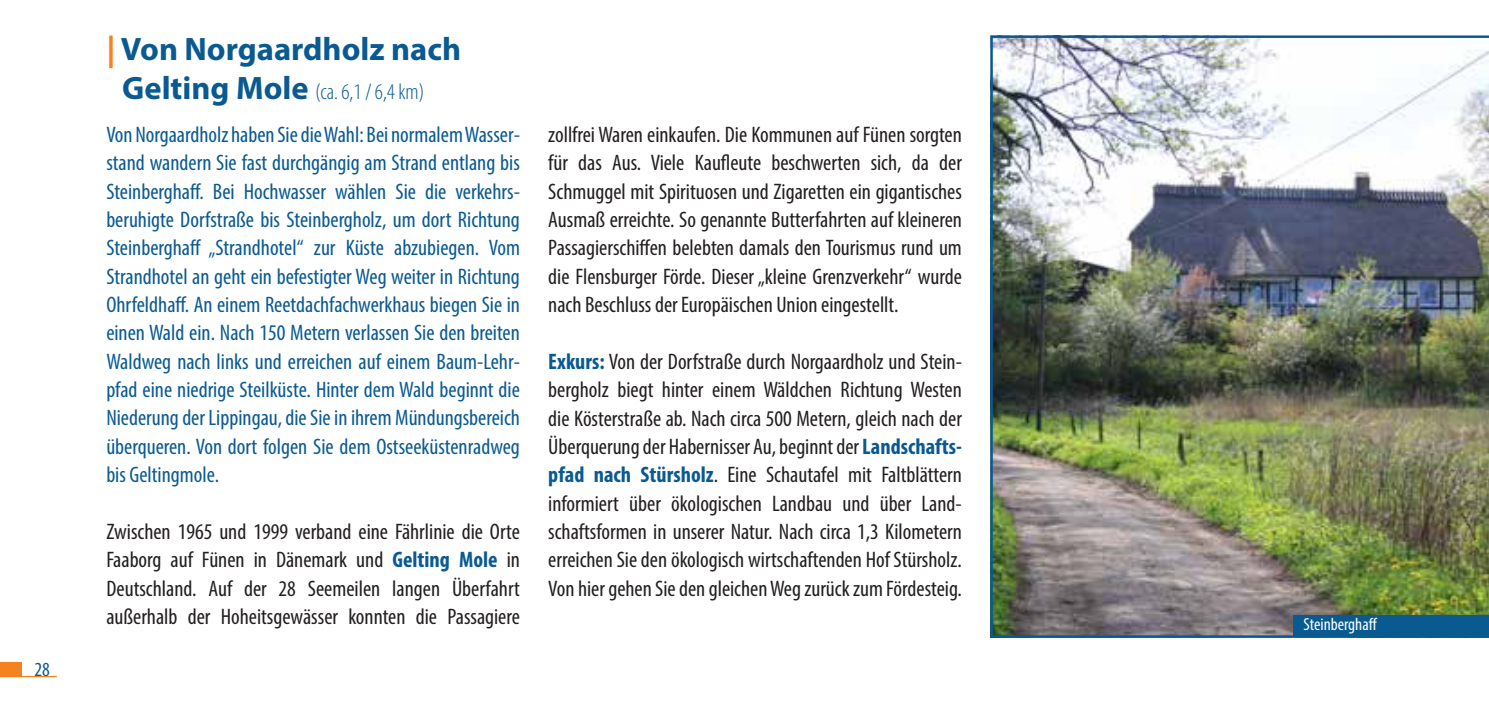
<style>
.page{position:relative;width:1489px;height:702px;background:#fff}
.page>*{position:absolute;margin:0;border:0;box-sizing:border-box;transform-origin:0 0}
.t1{font:700 32.5px "Myriad Pro";color:#0a5a92}
.t2{font:condensed 22.5px/28.2px "Myriad Pro";color:#231f20;text-align:justify}
.t3{font:condensed 22.5px/28.2px "Myriad Pro";color:#0a5a92}
.t4{font:condensed 20px "Myriad Pro";color:#0a5a92}
.t5{font:condensed 17.5px "Myriad Pro";color:#fff}
.s1{color:#f58220}
.s2{font-weight:700;font-stretch:normal;font-size:32.5px}
.s3{font-weight:300}
.s4{font-weight:700;color:#0a5a92}
</style>
<div class="page">
<div style="left:0;top:662px;width:22px;height:15px;background:#f58220"></div>
<hr style="left:0;top:676px;width:57px;height:1px;background:#f58220">
<img style="left:990px;top:35px;width:498px;height:602px">
<div style="left:1293px;top:614px;width:195px;height:22px;background:#0a5a92"></div>
<p class="t4" style="left:34px;top:657px;width:17px">28</p>
<h1 class="t1" style="left:106px;top:28px;width:356px"><span class="s1">|</span> Von Norgaardholz nach</h1>
<p class="t3" style="left:106px;top:70px;width:414px;line-height:43px;text-indent:16px"><span class="s2">Gelting Mole</span> <span class="s3">(ca. 6,1 / 6,4 km)<br></span>Von Norgaardholz haben Sie die Wahl: Bei normalem Wasser-</p>
<p class="t3" style="left:106px;top:148px;width:415px;text-align:justify">stand wandern Sie fast durchgängig am Strand entlang bis Steinberghaff. Bei Hochwasser wählen Sie die verkehrs&shy;beruhigte Dorfstraße bis Steinbergholz, um dort Richtung Steinberghaff „Strandhotel“ zur Küste abzubiegen. Vom Strandhotel an geht ein befestigter Weg weiter in Richtung Ohrfeldhaff. An einem Reetdachfachwerkhaus biegen Sie in einen Wald ein. Nach 150 Metern verlassen Sie den breiten Waldweg nach links und erreichen auf einem Baum-Lehr&shy;pfad eine niedrige Steilküste. Hinter dem Wald beginnt die Niederung der Lippingau, die Sie in ihrem Mündungsbereich überqueren. Von dort folgen Sie dem Ostseeküstenradweg bis Geltingmole.</p>
<p class="t2" style="left:106px;top:517px;width:415px">Zwischen 1965 und 1999 verband eine Fährlinie die Orte Faaborg auf Fünen in Dänemark und <span class="s4">Gelting Mole</span> in Deutschland. Auf der 28 Seemeilen langen Überfahrt außerhalb der Hoheitsgewässer konnten die Passagiere</p>
<p class="t2" style="left:548px;top:120px;width:415px">zollfrei Waren einkaufen. Die Kommunen auf Fünen sorgten für das Aus. Viele Kaufleute beschwerten sich, da der Schmuggel mit Spirituosen und Zigaretten ein gigantisches Ausmaß erreichte. So genannte Butterfahrten auf kleineren Passagierschiffen belebten damals den Tourismus rund um die Flensburger Förde. Dieser „kleine Grenzverkehr“ wurde nach Beschluss der Europäischen Union eingestellt.</p>
<p class="t2" style="left:548px;top:347px;width:415px"><span class="s4">Exkurs:</span> Von der Dorfstraße durch Norgaardholz und Stein&shy;bergholz biegt hinter einem Wäldchen Richtung Westen die Kösterstraße ab. Nach circa 500 Metern, gleich nach der Überquerung der Habernisser Au, beginnt der <span class="s4">Landschafts&shy;pfad nach Stürsholz</span>. Eine Schautafel mit Faltblättern informiert über ökologischen Landbau und über Land&shy;schaftsformen in unserer Natur. Nach circa 1,3 Kilometern erreichen Sie den ökologisch wirtschaftenden Hof Stürsholz.<br>Von hier gehen Sie den gleichen Weg zurück zum Fördesteig.</p>
<p class="t5" style="left:1303px;top:614px;width:75px">Steinberghaff</p>
</div>
